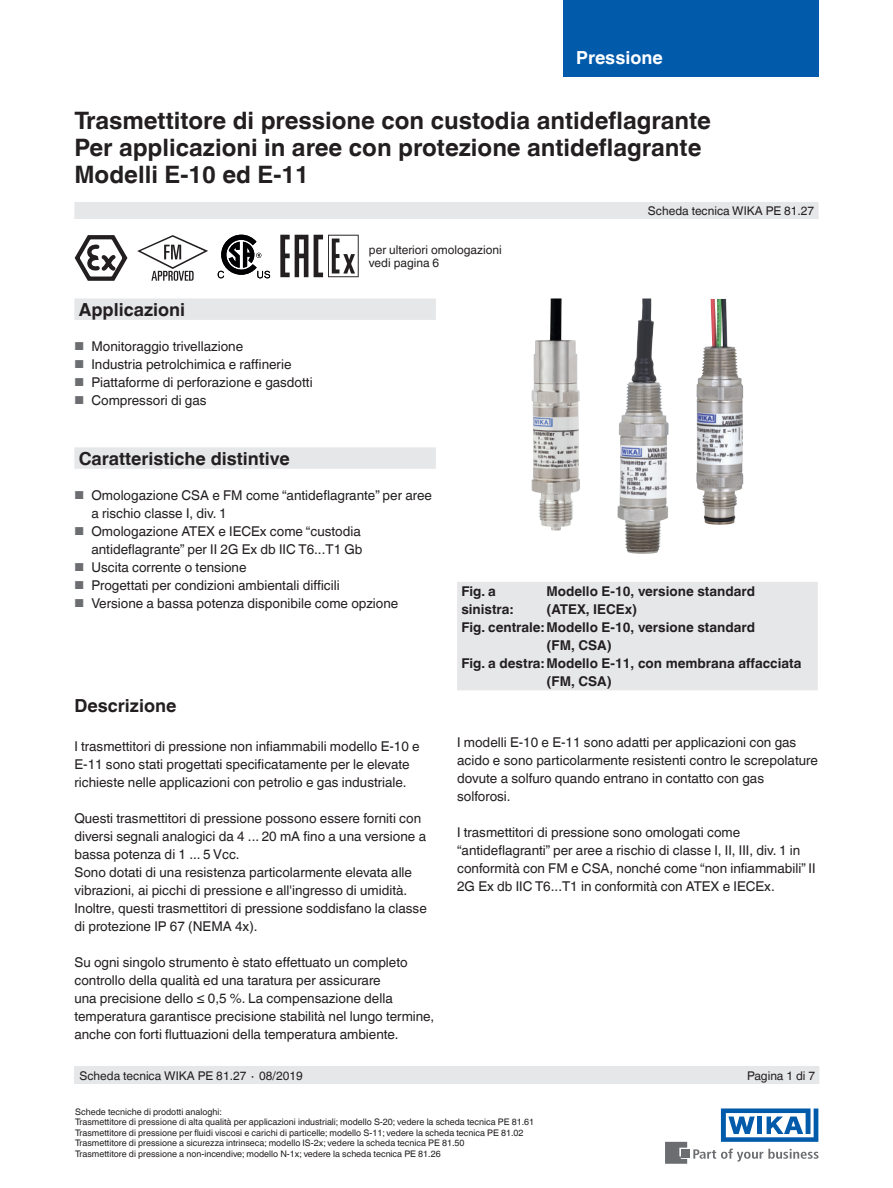
<style>
.page{position:relative;width:893px;height:1188px;background:#fff}
.page>*{position:absolute;margin:0;border:0;box-sizing:border-box;transform-origin:0 0}
.t1{font:700 24px/27px "Helvetica World";color:#231f20}
.t2{font:700 18px "Helvetica World";color:#231f20}
.t3{font:700 18px "Helvetica World";color:#fff}
.t4{font:13.5px/18px "Helvetica World";color:#231f20}
.t5{font:700 13.5px/18px "Helvetica World";color:#231f20}
.t6{font:12px/13.5px "Helvetica World";color:#231f20}
.t7{font:9px/10.5px "Helvetica World";color:#231f20}
.s1{font-size:11.55px;color:#6c6d70}
</style>
<div class="page">
<svg style="left:693px;top:1149px;width:126px;height:13px"></svg>
<div style="left:682px;top:1150px;width:8px;height:8px;background:#6c6d70"></div>
<svg style="left:665px;top:1142px;width:22px;height:22px"></svg>
<svg style="left:721px;top:1108px;width:97px;height:34px"></svg>
<div style="left:563px;top:0;width:256px;height:76px;background:#015aaa"></div>
<div style="left:74px;top:202px;width:745px;height:17px;background:#e6e7e9"></div>
<div style="left:74px;top:1066px;width:745px;height:18px;background:#e6e7e9"></div>
<div style="left:457px;top:582px;width:361px;height:108px;background:#e6e7e9"></div>
<img style="left:531px;top:298px;width:49px;height:233px">
<img style="left:617px;top:299px;width:52px;height:255px">
<img style="left:696px;top:299px;width:47px;height:226px">
<svg style="left:74px;top:298px;width:362px;height:171px"></svg>
<svg style="left:74px;top:235px;width:54px;height:46px"></svg>
<svg style="left:218px;top:235px;width:52px;height:43px"></svg>
<svg style="left:137px;top:235px;width:71px;height:46px"></svg>
<svg style="left:280px;top:235px;width:28px;height:42px"></svg>
<svg style="left:314px;top:235px;width:45px;height:42px"></svg>
<h2 class="t3" style="left:576px;top:47px;width:88px">Pressione</h2>
<h1 class="t1" style="left:74px;top:107px;width:638px">Trasmettitore di pressione con custodia antideflagrante<br>Per applicazioni in aree con protezione antideflagrante<br>Modelli E-10 ed E-11</h1>
<h2 class="t2" style="left:79px;top:299px;width:108px">Applicazioni</h2>
<p class="t4" style="left:74px;top:337px;width:170px"><span class="s1">■</span> Monitoraggio trivellazione</p>
<p class="t4" style="left:74px;top:355px;width:219px"><span class="s1">■</span> Industria petrolchimica e raffinerie</p>
<p class="t4" style="left:74px;top:373px;width:240px"><span class="s1">■</span> Piattaforme di perforazione e gasdotti</p>
<p class="t4" style="left:74px;top:391px;width:134px"><span class="s1">■</span> Compressori di gas</p>
<p class="t6" style="left:369px;top:243px;width:134px">per ulteriori omologazioni vedi pagina 6</p>
<p class="t6" style="left:648px;top:204px;width:168px">Scheda tecnica WIKA PE 81.27</p>
<h2 class="t2" style="left:79px;top:448px;width:213px">Caratteristiche distintive</h2>
<p class="t4" style="left:91px;top:486px;width:342px;text-indent:-17px"><span class="s1">■</span> Omologazione CSA e FM come “antideflagrante” per aree a rischio classe I, div. 1</p>
<p class="t4" style="left:74px;top:522px;width:290px;text-align:right"><span class="s1">■</span> Omologazione ATEX e IECEx come “custodia antideflagrante” per II 2G Ex db IIC T6...T1 Gb</p>
<p class="t4" style="left:74px;top:558px;width:174px"><span class="s1">■</span> Uscita corrente o tensione</p>
<p class="t4" style="left:74px;top:576px;width:267px"><span class="s1">■</span> Progettati per condizioni ambientali difficili</p>
<p class="t4" style="left:74px;top:594px;width:325px"><span class="s1">■</span> Versione a bassa potenza disponibile come opzione</p>
<h2 class="t2" style="left:74px;top:695px;width:103px">Descrizione</h2>
<p class="t4" style="left:74px;top:737px;width:347px">I trasmettitori di pressione non infiammabili modello E-10 e<br>E-11 sono stati progettati specificatamente per le elevate richieste nelle applicazioni con petrolio e gas industriale.</p>
<p class="t4" style="left:74px;top:809px;width:354px">Questi trasmettitori di pressione possono essere forniti con diversi segnali analogici da 4 ... 20 mA fino a una versione a bassa potenza di 1 ... 5 Vcc.<br>Sono dotati di una resistenza particolarmente elevata alle vibrazioni, ai picchi di pressione e all'ingresso di umidità.<br>Inoltre, questi trasmettitori di pressione soddisfano la classe di protezione IP 67 (NEMA 4x).</p>
<p class="t4" style="left:74px;top:953px;width:361px">Su ogni singolo strumento è stato effettuato un completo controllo della qualità ed una taratura per assicurare<br>una precisione dello ≤ 0,5 %. La compensazione della temperatura garantisce precisione stabilità nel lungo termine, anche con forti fluttuazioni della temperatura ambiente.</p>
<p class="t6" style="left:80px;top:1069px;width:225px">Scheda tecnica WIKA PE 81.27 ∙ 08/2019</p>
<p class="t5" style="left:461px;top:582px;width:53px">Fig. a sinistra:</p>
<p class="t5" style="left:546px;top:582px;width:210px">Modello E-10, versione standard</p>
<p class="t5" style="left:546px;top:600px;width:92px">(ATEX, IECEx)</p>
<p class="t5" style="left:461px;top:618px;width:295px">Fig. centrale: Modello E-10, versione standard</p>
<p class="t5" style="left:546px;top:636px;width:67px">(FM, CSA)</p>
<p class="t5" style="left:461px;top:654px;width:342px">Fig. a destra: Modello E-11, con membrana affacciata</p>
<p class="t5" style="left:546px;top:672px;width:67px">(FM, CSA)</p>
<p class="t4" style="left:457px;top:733px;width:362px">I modelli E-10 e E-11 sono adatti per applicazioni con gas acido e sono particolarmente resistenti contro le screpolature dovute a solfuro quando entrano in contatto con gas solforosi.</p>
<p class="t4" style="left:457px;top:823px;width:360px">I trasmettitori di pressione sono omologati come “antideflagranti” per aree a rischio di classe I, II, III, div. 1 in conformità con FM e CSA, nonché come “non infiammabili” II 2G Ex db IIC T6...T1 in conformità con ATEX e IECEx.</p>
<p class="t6" style="left:747px;top:1069px;width:70px">Pagina 1 di 7</p>
<p class="t7" style="left:75px;top:1107px;width:461px">Schede tecniche di prodotti analoghi:<br>Trasmettitore di pressione di alta qualità per applicazioni industriali; modello S-20; vedere la scheda tecnica PE 81.61<br>Trasmettitore di pressione per fluidi viscosi e carichi di particelle; modello S-11; vedere la scheda tecnica PE 81.02<br>Trasmettitore di pressione a sicurezza intrinseca; modello IS-2x; vedere la scheda tecnica PE 81.50<br>Trasmettitore di pressione a non-incendive; modello N-1x; vedere la scheda tecnica PE 81.26</p>
</div>
